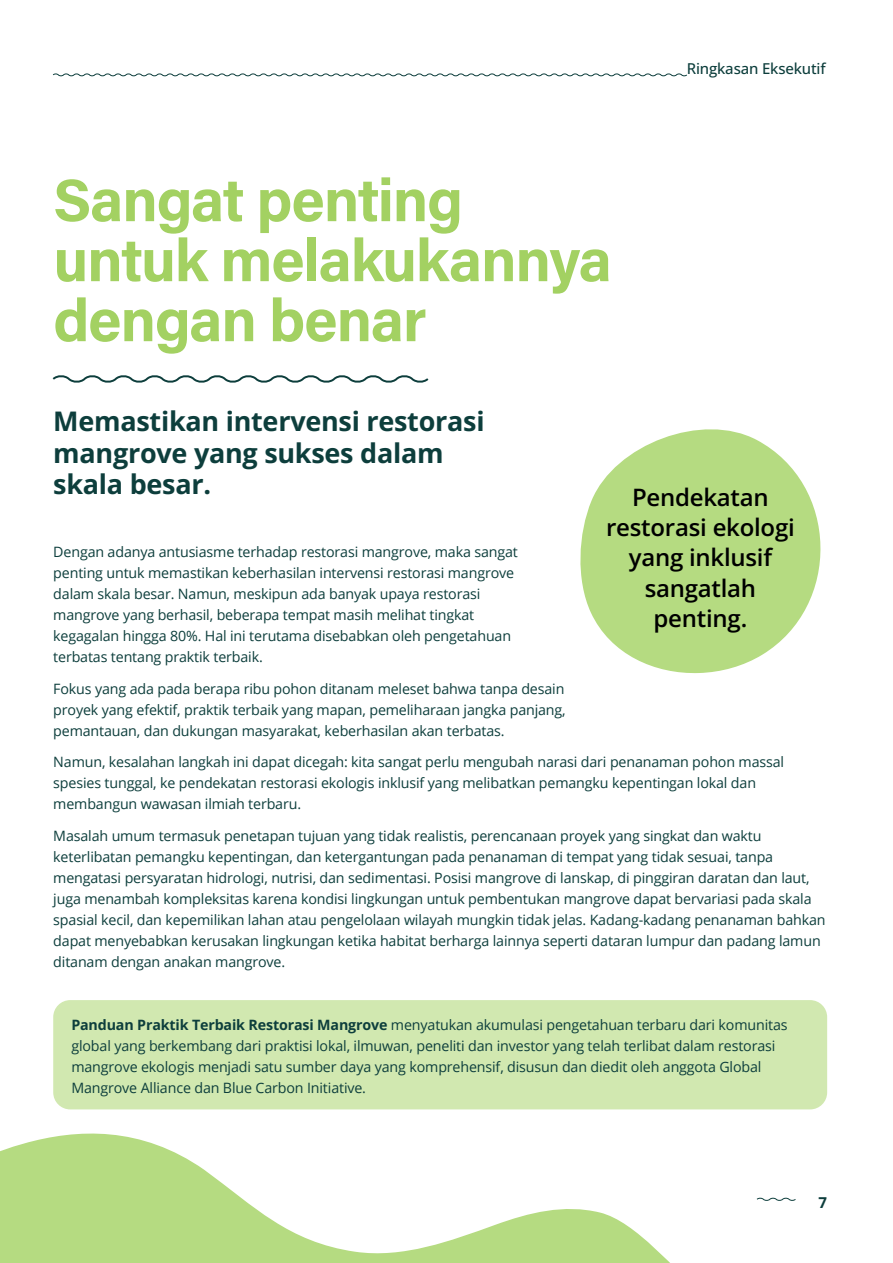
<style>
.page{position:relative;width:893px;height:1263px;background:#fff}
.page>*{position:absolute;margin:0;border:0;box-sizing:border-box;transform-origin:0 0}
.t1{font:700 60px/60px "Acumin Pro";letter-spacing:-.02em;color:#a3d162}
.t2{font:700 27px/31.5px "Open Sans";letter-spacing:-.01em;color:#0d3e3c}
.t3{font:600 24px/30px "Open Sans";letter-spacing:-.01em;color:#000;text-align:center}
.t4{font:500 15px "Open Sans";letter-spacing:-.01em;color:#0d3e3c}
.t5{font:700 15px "Open Sans";color:#0d3e3c}
.t6{font:14.25px/21px "Open Sans";letter-spacing:-.01em;color:#0d3e3c}
.s1{font-weight:700}
</style>
<div class="page">
<div style="left:53px;top:1000px;width:774px;height:109px;background:#d1e8b0;border-radius:17px"></div>
<svg style="left:52px;top:375px;width:377px;height:8px"></svg>
<svg style="left:580px;top:429px;width:241px;height:245px;fill:#b5db81"></svg>
<svg style="left:0;top:1082px;width:704px;height:181px"></svg>
<svg style="left:756px;top:1197px;width:40px;height:4px"></svg>
<svg style="left:53px;top:73px;width:634px;height:4px"></svg>
<h1 class="t1" style="left:53px;top:168px;width:560px">Sangat penting untuk melakukannya dengan benar</h1>
<p class="t4" style="left:687px;top:58px;width:140px">Ringkasan Eksekutif</p>
<h2 class="t2" style="left:53px;top:405px;width:433px">Memastikan intervensi restorasi mangrove yang sukses dalam skala besar.</h2>
<h3 class="t3" style="left:606px;top:482px;width:190px">Pendekatan restorasi ekologi yang inklusif sangatlah penting.</h3>
<p class="t6" style="left:53px;top:541px;width:466px">Dengan adanya antusiasme terhadap restorasi mangrove, maka sangat penting untuk memastikan keberhasilan intervensi restorasi mangrove dalam skala besar. Namun, meskipun ada banyak upaya restorasi mangrove yang berhasil, beberapa tempat masih melihat tingkat kegagalan hingga 80%. Hal ini terutama disebabkan oleh pengetahuan terbatas tentang praktik terbaik.</p>
<p class="t6" style="left:53px;top:678px;width:514px;text-align:justify">Fokus yang ada pada berapa ribu pohon ditanam meleset bahwa tanpa desain proyek yang efektif, praktik terbaik yang mapan, pemeliharaan jangka panjang, pemantauan, dan dukungan masyarakat, keberhasilan akan terbatas.</p>
<p class="t6" style="left:53px;top:751px;width:732px">Namun, kesalahan langkah ini dapat dicegah: kita sangat perlu mengubah narasi dari penanaman pohon massal spesies tunggal, ke pendekatan restorasi ekologis inklusif yang melibatkan pemangku kepentingan lokal dan membangun wawasan ilmiah terbaru.</p>
<p class="t6" style="left:53px;top:825px;width:774px">Masalah umum termasuk penetapan tujuan yang tidak realistis, perencanaan proyek yang singkat dan waktu keterlibatan pemangku kepentingan, dan ketergantungan pada penanaman di tempat yang tidak sesuai, tanpa mengatasi persyaratan hidrologi, nutrisi, dan sedimentasi. Posisi mangrove di lanskap, di pinggiran daratan dan laut, juga menambah kompleksitas karena kondisi lingkungan untuk pembentukan mangrove dapat bervariasi pada skala spasial kecil, dan kepemilikan lahan atau pengelolaan wilayah mungkin tidak jelas. Kadang-kadang penanaman bahkan dapat menyebabkan kerusakan lingkungan ketika habitat berharga lainnya seperti dataran lumpur dan padang lamun ditanam dengan anakan mangrove.</p>
<p class="t6" style="left:71px;top:1014px;width:718px"><span class="s1">Panduan Praktik Terbaik Restorasi Mangrove</span> menyatukan akumulasi pengetahuan terbaru dari komunitas global yang berkembang dari praktisi lokal, ilmuwan, peneliti dan investor yang telah terlibat dalam restorasi mangrove ekologis menjadi satu sumber daya yang komprehensif, disusun dan diedit oleh anggota Global Mangrove Alliance dan Blue Carbon Initiative.</p>
<p class="t5" style="left:818px;top:1192px;width:10px">7</p>
</div>
